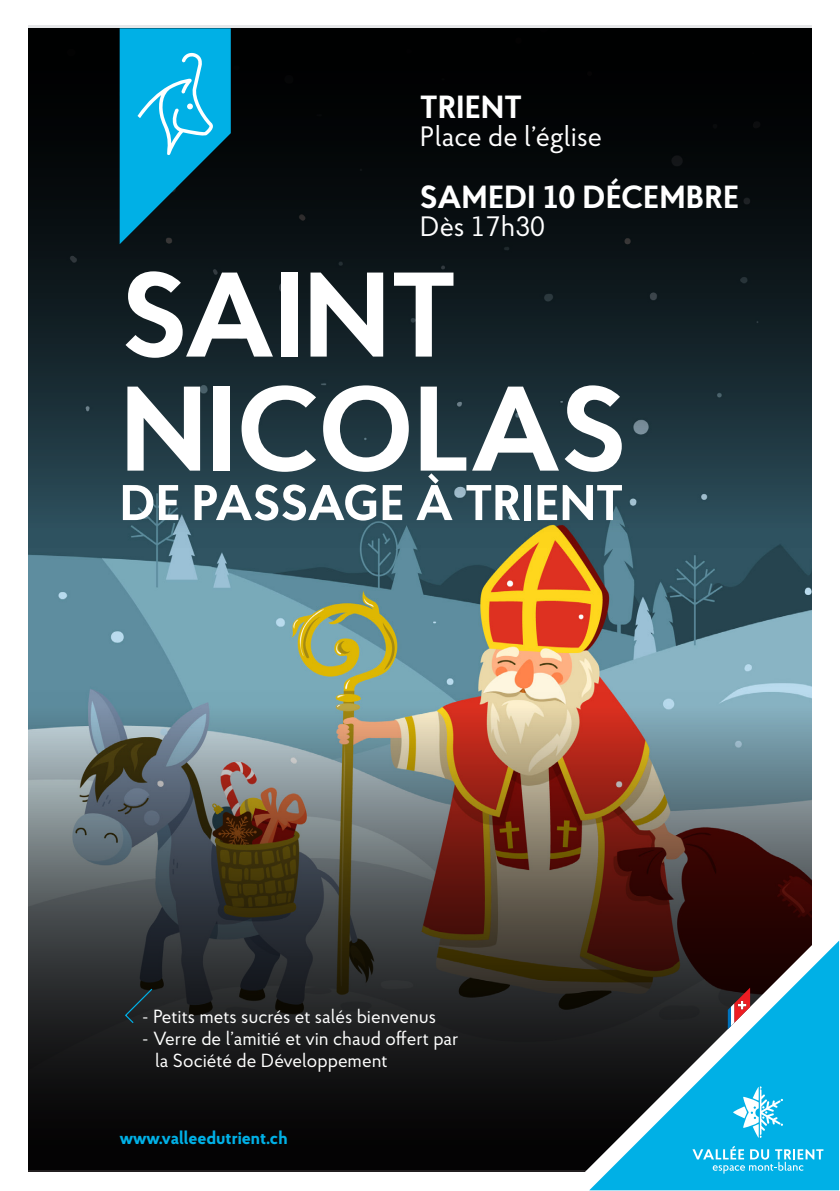
<style>
.page{position:relative;width:840px;height:1191px;background:#fff}
.page>*{position:absolute;margin:0;border:0;box-sizing:border-box;transform-origin:0 0}
.t1{font:700 120px "Proba Pro";color:#fff}
.t2{font:700 50px "Proba Pro";letter-spacing:-.005em;color:#fff}
.t3{font:700 32px "Proba Pro";letter-spacing:.01em;color:#fff}
.t4{font:28px "Proba Pro";color:#fff}
.t5{font:19px/22px "Proba Pro";color:#fff}
.t6{font:700 18px "Proba Pro";color:#00b0e6}
</style>
<div class="page">
<img style="left:28px;top:548px;width:783px;height:142px">
<div style="left:28px;top:28px;width:783px;height:520px;background:linear-gradient(to bottom,#000,#2d4c57)"></div>
<img style="left:28px;top:692px;width:783px;height:479px">
<svg style="left:531px;top:882px;width:308px;height:309px;background:#305662"></svg>
<svg style="left:727px;top:987px;width:22px;height:42px"></svg>
<svg style="left:692px;top:1145px;width:131px;height:28px;background:#33bfea"></svg>
<svg style="left:732px;top:1086px;width:50px;height:51px"></svg>
<svg style="left:124px;top:987px;width:29px;height:37px"></svg>
<svg style="left:120px;top:28px;width:111px;height:216px;background:#0e89af"></svg>
<p class="t3" style="left:420px;top:86px;width:104px">TRIENT</p>
<p class="t4" style="left:420px;top:119px;width:183px">Place de l’église</p>
<p class="t3" style="left:420px;top:176px;width:320px">SAMEDI 10 DÉCEMBRE</p>
<p class="t4" style="left:420px;top:209px;width:126px">Dès 17h30</p>
<p class="t1" style="left:121px;top:237px;width:338px">SAINT</p>
<p class="t1" style="left:121px;top:351px;width:509px">NICOLAS</p>
<p class="t2" style="left:120px;top:470px;width:505px">DE PASSAGE À TRIENT</p>
<p class="t5" style="left:142px;top:1004px;width:295px">- Petits mets sucrés et salés bienvenus</p>
<p class="t5" style="left:155px;top:1026px;width:304px;text-indent:-13px">- Verre de l’amitié et vin chaud offert par la Société de Développement</p>
<p class="t6" style="left:120px;top:1125px;width:169px">www.valleedutrient.ch</p>
</div>
